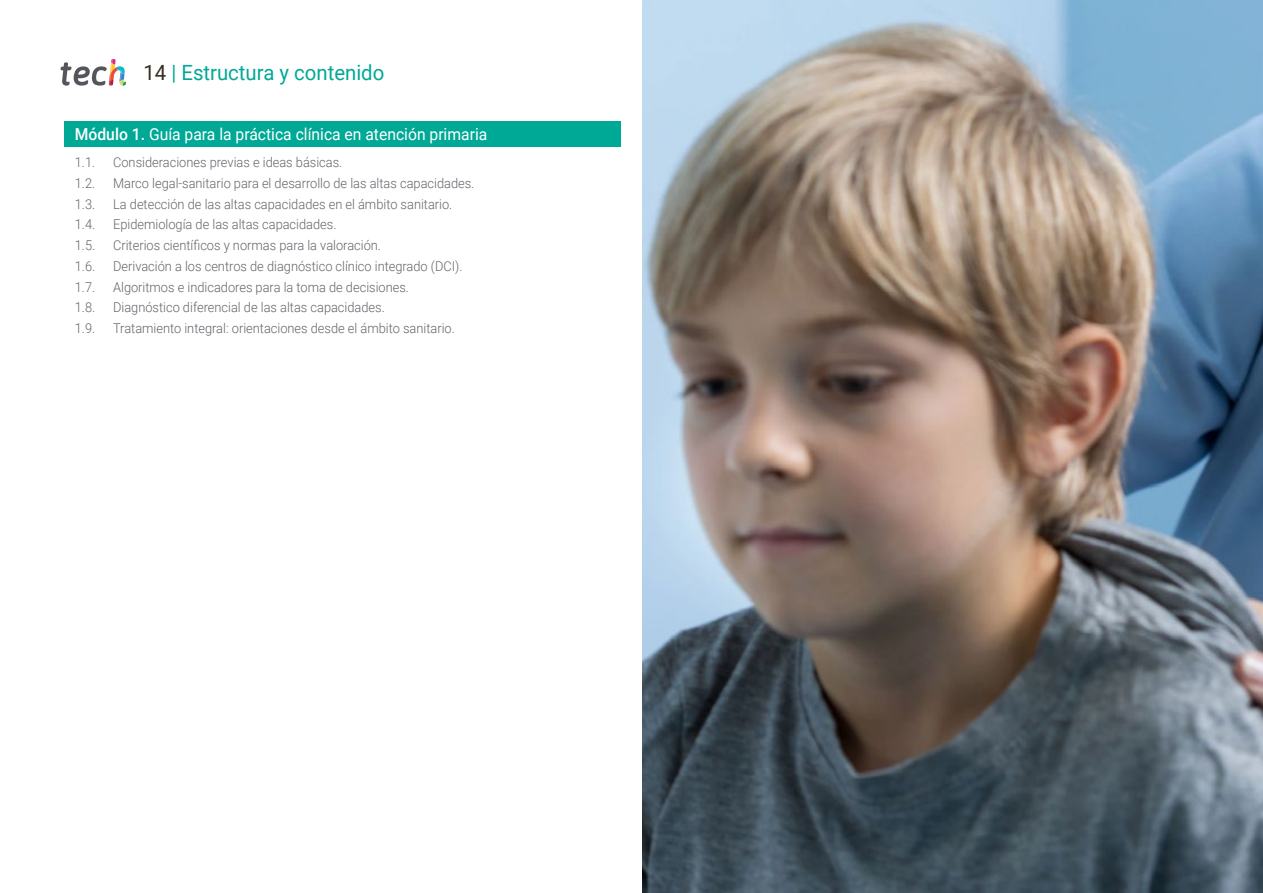
<style>
.page{position:relative;width:1263px;height:893px;background:#fff}
.page>*{position:absolute;margin:0;border:0;box-sizing:border-box;transform-origin:0 0}
.t1{font:21px "Roboto";color:#00a996}
.t2{font:16.5px "Roboto";color:#fff;scale:.95 1}
.t3{font:300 13.5px "Roboto";color:#61646a;scale:.95 1}
.s1{color:#312e20}
.s2{font-weight:500}
</style>
<div class="page">
<div style="left:64px;top:121px;width:557px;height:25px;background:#00a996"></div>
<img style="left:642px;top:0;width:621px;height:893px">
<svg style="left:61px;top:59px;width:65px;height:27px"></svg>
<h1 class="t1" style="left:144px;top:57px;width:242px"><span class="s1">14</span> | Estructura y contenido</h1>
<p class="t2" style="left:75px;top:123px;width:436px"><span class="s2">Módulo 1.</span> Guía para la práctica clínica en atención primaria</p>
<p class="t3" style="left:75px;top:153px;width:23px">1.1.</p>
<p class="t3" style="left:113px;top:153px;width:243px">Consideraciones previas e ideas básicas.</p>
<p class="t3" style="left:75px;top:174px;width:23px">1.2.</p>
<p class="t3" style="left:113px;top:174px;width:382px">Marco legal-sanitario para el desarrollo de las altas capacidades.</p>
<p class="t3" style="left:75px;top:194px;width:23px">1.3.</p>
<p class="t3" style="left:113px;top:194px;width:359px">La detección de las altas capacidades en el ámbito sanitario.</p>
<p class="t3" style="left:75px;top:215px;width:23px">1.4.</p>
<p class="t3" style="left:113px;top:215px;width:237px">Epidemiología de las altas capacidades.</p>
<p class="t3" style="left:75px;top:236px;width:23px">1.5.</p>
<p class="t3" style="left:113px;top:236px;width:283px">Criterios científicos y normas para la valoración.</p>
<p class="t3" style="left:75px;top:257px;width:23px">1.6.</p>
<p class="t3" style="left:113px;top:257px;width:369px">Derivación a los centros de diagnóstico clínico integrado (DCI).</p>
<p class="t3" style="left:75px;top:277px;width:23px">1.7.</p>
<p class="t3" style="left:113px;top:277px;width:313px">Algoritmos e indicadores para la toma de decisiones.</p>
<p class="t3" style="left:75px;top:298px;width:23px">1.8.</p>
<p class="t3" style="left:113px;top:298px;width:287px">Diagnóstico diferencial de las altas capacidades.</p>
<p class="t3" style="left:75px;top:319px;width:23px">1.9.</p>
<p class="t3" style="left:113px;top:319px;width:361px">Tratamiento integral: orientaciones desde el ámbito sanitario.</p>
</div>
